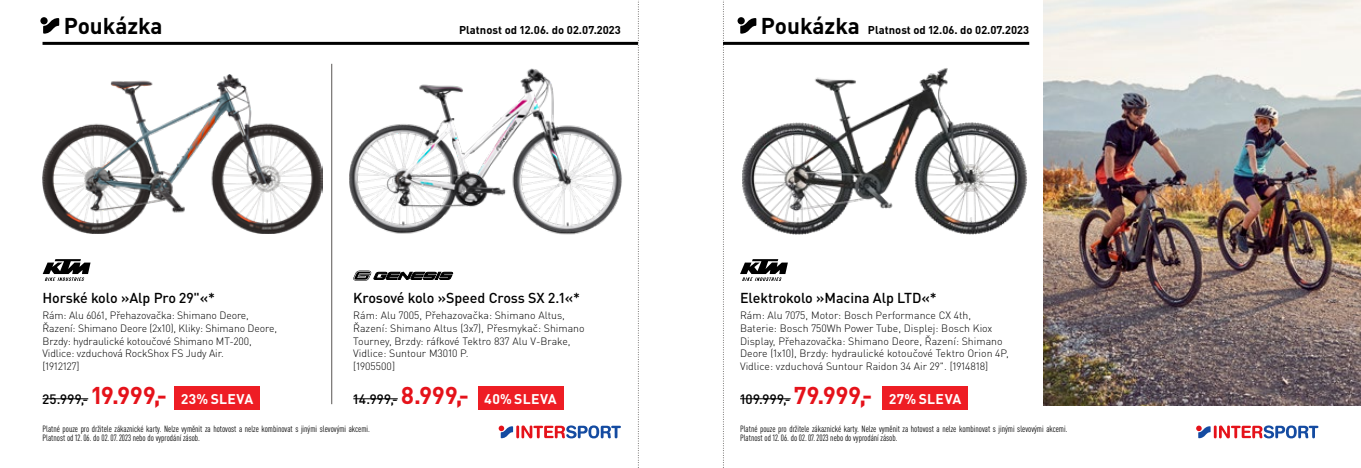
<style>
.page{position:relative;width:1361px;height:468px;background:#fff}
.page>*{position:absolute;margin:0;border:0;box-sizing:border-box;transform-origin:0 0}
.t1{font:700 22.65px "DIN Pro";color:#000}
.t2{font:500 14.25px "DIN Pro";letter-spacing:-.005em;color:#000}
.t3{font:700 13.95px "DIN Pro";letter-spacing:.02em;color:#fff}
.t4{font:500 13.5px "DIN Pro";letter-spacing:.03em;color:#000}
.t5{font:700 11.25px "DIN Pro";color:#000}
.t6{font:300 10.5px/12.6px "DIN Pro";color:#000}
.t7{font:condensed 9px/9px "DIN Pro";color:#000}
.s1{font-weight:700;font-size:24px;color:#e5121a}
.s2{font-weight:700;font-size:13.95px;color:#fff}
</style>
<div class="page">
<svg style="left:723px;top:0;width:1px;height:468px"></svg>
<svg style="left:638px;top:0;width:1px;height:468px"></svg>
<hr style="left:723px;top:42px;width:306px;height:3px;background:#000">
<img style="left:1043px;top:0;width:318px;height:406px">
<svg style="left:737px;top:17px;width:8px;height:7px"></svg>
<svg style="left:740px;top:18px;width:16px;height:16px"></svg>
<hr style="left:43px;top:42px;width:595px;height:3px;background:#000">
<hr style="left:331px;top:64px;width:1px;height:340px;background:#595654">
<div style="left:40px;top:17px;width:8px;height:7px;background:#000;border-radius:50%"></div>
<svg style="left:43px;top:18px;width:16px;height:16px"></svg>
<img style="left:43px;top:74px;width:280px;height:160px">
<hr style="left:43px;top:398px;width:45px;height:1px;background:#000">
<svg style="left:43px;top:259px;width:48px;height:22px"></svg>
<img style="left:349px;top:68px;width:273px;height:167px">
<hr style="left:353px;top:398px;width:45px;height:1px;background:#000">
<svg style="left:353px;top:270px;width:100px;height:11px"></svg>
<img style="left:742px;top:68px;width:285px;height:166px">
<hr style="left:740px;top:398px;width:50px;height:1px;background:#000">
<svg style="left:740px;top:259px;width:48px;height:22px"></svg>
<div style="left:175px;top:387px;width:85px;height:23px;background:#ee1d24"></div>
<div style="left:478px;top:387px;width:85px;height:23px;background:#ee1d24"></div>
<div style="left:883px;top:387px;width:85px;height:23px;background:#ee1d24"></div>
<svg style="left:499px;top:425px;width:122px;height:13px"></svg>
<svg style="left:1196px;top:425px;width:122px;height:13px"></svg>
<h1 class="t1" style="left:64px;top:7px;width:100px">Poukázka</h1>
<h1 class="t1" style="left:761px;top:7px;width:100px">Poukázka</h1>
<p class="t5" style="left:459px;top:21px;width:163px">Platnost od 12.06. do 02.07.2023</p>
<p class="t5" style="left:868px;top:21px;width:163px">Platnost od 12.06. do 02.07.2023</p>
<h2 class="t2" style="left:43px;top:286px;width:174px">Horské kolo »Alp Pro 29"«*</h2>
<p class="t6" style="left:43px;top:308px;width:236px">Rám: Alu 6061, Přehazovačka: Shimano Deore, Řazení: Shimano Deore (2x10), Kliky: Shimano Deore, Brzdy: hydraulické kotoučové Shimano MT-200, Vidlice: vzduchová RockShox FS Judy Air.<br>[1912127]</p>
<p class="t4" style="left:43px;top:388px;width:126px">25.999,- <span class="s1">19.999,-</span></p>
<h2 class="t2" style="left:353px;top:286px;width:228px">Krosové kolo »Speed Cross SX 2.1«*</h2>
<p class="t6" style="left:353px;top:308px;width:233px">Rám: Alu 7005, Přehazovačka: Shimano Altus, Řazení: Shimano Altus (3x7), Přesmykač: Shimano Tourney, Brzdy: ráfkové Tektro 837 Alu V-Brake, Vidlice: Suntour M3010 P.<br>[1905500]</p>
<p class="t4" style="left:353px;top:388px;width:117px">14.999,- <span class="s1">8.999,-</span></p>
<h2 class="t2" style="left:740px;top:286px;width:198px">Elektrokolo »Macina Alp LTD«*</h2>
<p class="t6" style="left:740px;top:308px;width:270px">Rám: Alu 7075, Motor: Bosch Performance CX 4th, Baterie: Bosch 750Wh Power Tube, Displej: Bosch Kiox Display, Přehazovačka: Shimano Deore, Řazení: Shimano Deore (1x10), Brzdy: hydraulické kotoučové Tektro Orion 4P, Vidlice: vzduchová Suntour Raidon 34 Air 29". [1914818]</p>
<h3 class="t3" style="left:181px;top:387px;width:74px">23% SLEVA</h3>
<h3 class="t3" style="left:484px;top:387px;width:74px">40% SLEVA</h3>
<p class="t4" style="left:740px;top:388px;width:223px">109.999,- <span class="s1">79.999,-</span> <span class="s2">27% SLEVA</span></p>
<p class="t7" style="left:43px;top:424px;width:329px">Platné pouze pro držitele zákaznické karty. Nelze vyměnit za hotovost a nelze kombinovat s jinými slevovými akcemi.<br>Platnost od 12.06. do 02.07.2023 nebo do vyprodání zásob.</p>
<p class="t7" style="left:740px;top:424px;width:329px">Platné pouze pro držitele zákaznické karty. Nelze vyměnit za hotovost a nelze kombinovat s jinými slevovými akcemi.<br>Platnost od 12.06. do 02.07.2023 nebo do vyprodání zásob.</p>
</div>
